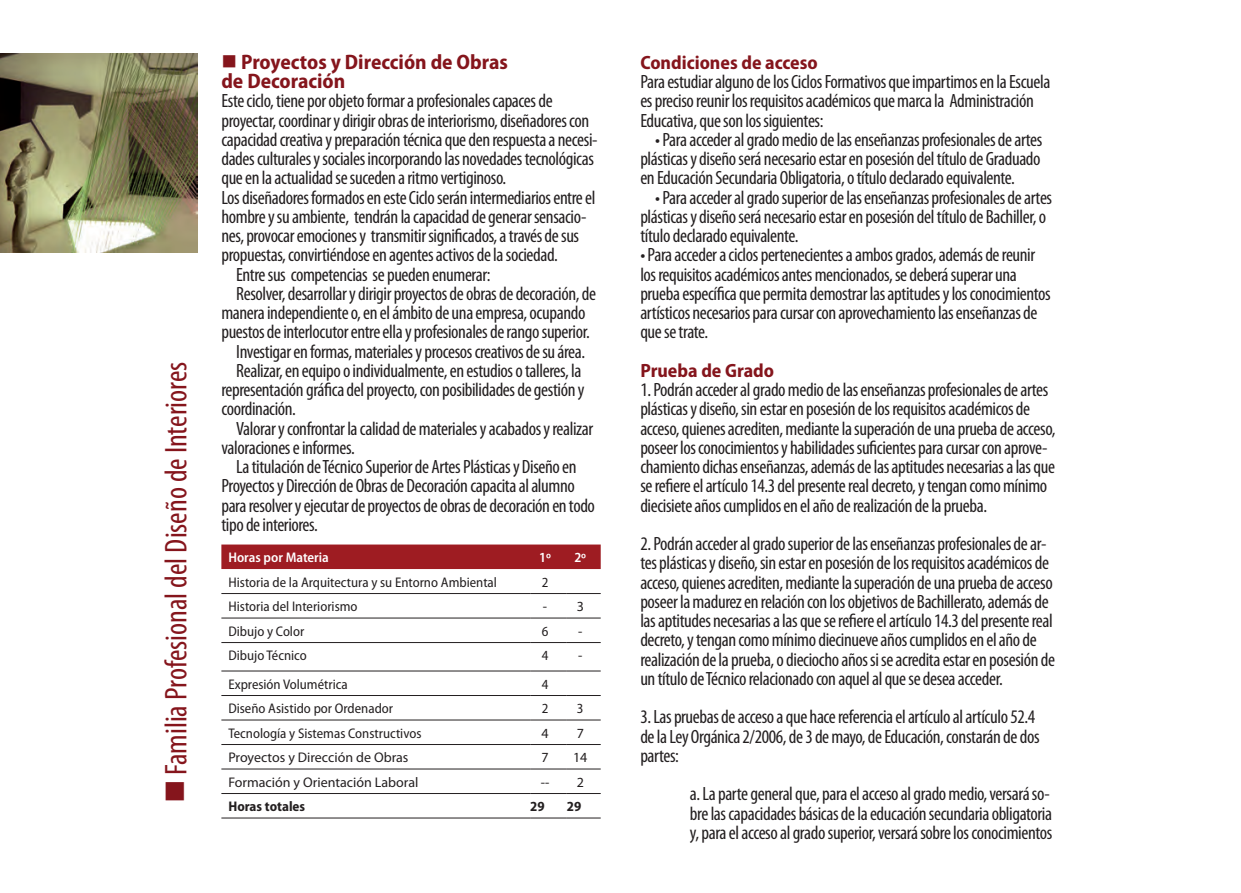
<style>
.page{position:relative;width:1241px;height:893px;background:#fff}
.page>*{position:absolute;margin:0;border:0;box-sizing:border-box;transform-origin:0 0}
.t1{font:condensed 31.5px "Myriad Pro";color:#85151c}
.t2{font:700 semi-condensed 21px "Myriad Pro";color:#85151c}
.t3{font:condensed 19.25px/19.2px "Myriad Pro";letter-spacing:-.02em;color:#231f20}
.t4{font:700 semi-condensed 19.25px "Myriad Pro";color:#85151c}
.t5{font:semi-condensed 14px "Myriad Pro";color:#231f20}
.t6{font:14px "Myriad Pro";color:#231f20}
.t7{font:600 semi-condensed 14px "Myriad Pro";color:#fff}
.t8{font:700 semi-condensed 14px "Myriad Pro";color:#231f20}
</style>
<div class="page">
<div style="left:221px;top:544px;width:379px;height:25px;background:#9e1c22"></div>
<hr style="left:221px;top:593px;width:309px;height:1px;background:#231f20">
<hr style="left:530px;top:593px;width:36px;height:1px;background:#231f20">
<hr style="left:566px;top:593px;width:34px;height:1px;background:#231f20">
<hr style="left:221px;top:618px;width:309px;height:1px;background:#231f20">
<hr style="left:530px;top:618px;width:36px;height:1px;background:#231f20">
<hr style="left:566px;top:618px;width:34px;height:1px;background:#231f20">
<hr style="left:221px;top:642px;width:309px;height:1px;background:#231f20">
<hr style="left:530px;top:642px;width:36px;height:1px;background:#231f20">
<hr style="left:566px;top:642px;width:34px;height:1px;background:#231f20">
<hr style="left:221px;top:671px;width:309px;height:1px;background:#231f20">
<hr style="left:530px;top:671px;width:36px;height:1px;background:#231f20">
<hr style="left:566px;top:671px;width:34px;height:1px;background:#231f20">
<hr style="left:221px;top:695px;width:309px;height:1px;background:#231f20">
<hr style="left:530px;top:695px;width:36px;height:1px;background:#231f20">
<hr style="left:566px;top:695px;width:34px;height:1px;background:#231f20">
<hr style="left:221px;top:720px;width:309px;height:1px;background:#231f20">
<hr style="left:530px;top:720px;width:36px;height:1px;background:#231f20">
<hr style="left:566px;top:720px;width:34px;height:1px;background:#231f20">
<hr style="left:221px;top:744px;width:309px;height:1px;background:#231f20">
<hr style="left:530px;top:744px;width:36px;height:1px;background:#231f20">
<hr style="left:566px;top:744px;width:34px;height:1px;background:#231f20">
<hr style="left:221px;top:769px;width:309px;height:1px;background:#231f20">
<hr style="left:530px;top:769px;width:36px;height:1px;background:#231f20">
<hr style="left:566px;top:769px;width:34px;height:1px;background:#231f20">
<hr style="left:221px;top:793px;width:309px;height:1px;background:#231f20">
<hr style="left:530px;top:793px;width:36px;height:1px;background:#231f20">
<hr style="left:566px;top:793px;width:34px;height:1px;background:#231f20">
<hr style="left:221px;top:818px;width:309px;height:1px;background:#231f20">
<hr style="left:530px;top:818px;width:36px;height:1px;background:#231f20">
<hr style="left:566px;top:818px;width:34px;height:1px;background:#231f20">
<img style="left:0;top:54px;width:198px;height:198px">
<p class="t1" style="left:157px;top:803px;width:443px;rotate:-90deg">■ Familia Profesional del Diseño de Interiores</p>
<p class="t2" style="left:221px;top:50px;width:288px">■ Proyectos y Dirección de Obras</p>
<p class="t2" style="left:221px;top:69px;width:125px">de Decoración</p>
<p class="t3" style="left:221px;top:91px;width:377px">Este ciclo, tiene por objeto formar a profesionales capaces de proyectar, coordinar y dirigir obras de interiorismo, diseñadores con capacidad creativa y preparación técnica que den respuesta a necesi&shy;dades culturales y sociales incorporando las novedades tecnológicas que en la actualidad se suceden a ritmo vertiginoso.</p>
<p class="t3" style="left:221px;top:187px;width:375px">Los diseñadores formados en este Ciclo serán intermediarios entre el hombre y su ambiente, tendrán la capacidad de generar sensacio&shy;nes, provocar emociones y transmitir significados, a través de sus propuestas, convirtiéndose en agentes activos de la sociedad.</p>
<p class="t3" style="left:236px;top:264px;width:256px">Entre sus competencias se pueden enumerar:</p>
<p class="t3" style="left:221px;top:284px;width:376px;text-indent:15px">Resolver, desarrollar y dirigir proyectos de obras de decoración, de manera independiente o, en el ámbito de una empresa, ocupando puestos de interlocutor entre ella y profesionales de rango superior.</p>
<p class="t3" style="left:236px;top:341px;width:350px">Investigar en formas, materiales y procesos creativos de su área.</p>
<p class="t3" style="left:221px;top:361px;width:364px;text-indent:15px">Realizar, en equipo o individualmente, en estudios o talleres, la representación gráfica del proyecto, con posibilidades de gestión y coordinación.</p>
<p class="t3" style="left:221px;top:418px;width:373px;text-indent:15px">Valorar y confrontar la calidad de materiales y acabados y realizar valoraciones e informes.</p>
<p class="t3" style="left:221px;top:457px;width:375px;text-indent:15px">La titulación de Técnico Superior de Artes Plásticas y Diseño en Proyectos y Dirección de Obras de Decoración capacita al alumno para resolver y ejecutar de proyectos de obras de decoración en todo tipo de interiores.</p>
<p class="t7" style="left:228px;top:550px;width:102px">Horas por Materia</p>
<p class="t7" style="left:539px;top:550px;width:13px">1º</p>
<p class="t7" style="left:574px;top:550px;width:13px">2º</p>
<p class="t5" style="left:228px;top:574px;width:270px">Historia de la Arquitectura y su Entorno Ambiental</p>
<p class="t5" style="left:541px;top:574px;width:8px">2</p>
<p class="t5" style="left:228px;top:599px;width:131px">Historia del Interiorismo</p>
<p class="t6" style="left:543px;top:598px;width:6px">-</p>
<p class="t6" style="left:576px;top:598px;width:9px">3</p>
<p class="t5" style="left:228px;top:623px;width:77px">Dibujo y Color</p>
<p class="t5" style="left:541px;top:623px;width:8px">6</p>
<p class="t6" style="left:578px;top:622px;width:6px">-</p>
<p class="t5" style="left:228px;top:648px;width:80px">Dibujo Técnico</p>
<p class="t5" style="left:541px;top:648px;width:8px">4</p>
<p class="t6" style="left:578px;top:647px;width:6px">-</p>
<p class="t5" style="left:228px;top:676px;width:121px">Expresión Volumétrica</p>
<p class="t5" style="left:541px;top:676px;width:8px">4</p>
<p class="t5" style="left:228px;top:701px;width:166px">Diseño Asistido por Ordenador</p>
<p class="t5" style="left:541px;top:701px;width:8px">2</p>
<p class="t5" style="left:577px;top:701px;width:8px">3</p>
<p class="t5" style="left:228px;top:725px;width:194px">Tecnología y Sistemas Constructivos</p>
<p class="t6" style="left:541px;top:724px;width:9px">4</p>
<p class="t6" style="left:576px;top:724px;width:9px">7</p>
<p class="t6" style="left:228px;top:749px;width:181px">Proyectos y Dirección de Obras</p>
<p class="t6" style="left:541px;top:749px;width:9px">7</p>
<p class="t6" style="left:573px;top:749px;width:16px">14</p>
<p class="t6" style="left:228px;top:773px;width:191px">Formación y Orientación Laboral</p>
<p class="t6" style="left:540px;top:773px;width:10px">--</p>
<p class="t6" style="left:576px;top:773px;width:9px">2</p>
<p class="t8" style="left:228px;top:798px;width:78px">Horas totales</p>
<p class="t8" style="left:530px;top:798px;width:16px">29</p>
<p class="t8" style="left:566px;top:798px;width:16px">29</p>
<p class="t4" style="left:640px;top:52px;width:179px">Condiciones de acceso</p>
<p class="t3" style="left:640px;top:72px;width:411px">Para estudiar alguno de los Ciclos Formativos que impartimos en la Escuela es preciso reunir los requisitos académicos que marca la Administración<br>Educativa, que son los siguientes:</p>
<p class="t3" style="left:640px;top:130px;width:403px;text-align:justify;text-indent:15px">• Para acceder al grado medio de las enseñanzas profesionales de artes plásticas y diseño será necesario estar en posesión del título de Graduado en Educación Secundaria Obligatoria, o título declarado equivalente.</p>
<p class="t3" style="left:640px;top:187px;width:413px;text-indent:15px">• Para acceder al grado superior de las enseñanzas profesionales de artes plásticas y diseño será necesario estar en posesión del título de Bachiller, o título declarado equivalente.</p>
<p class="t3" style="left:640px;top:245px;width:412px">• Para acceder a ciclos pertenecientes a ambos grados, además de reunir los requisitos académicos antes mencionados, se deberá superar una prueba específica que permita demostrar las aptitudes y los conocimientos artísticos necesarios para cursar con aprovechamiento las enseñanzas de que se trate.</p>
<p class="t4" style="left:640px;top:360px;width:135px">Prueba de Grado</p>
<p class="t3" style="left:640px;top:380px;width:416px">1. Podrán acceder al grado medio de las enseñanzas profesionales de artes plásticas y diseño, sin estar en posesión de los requisitos académicos de acceso, quienes acrediten, mediante la superación de una prueba de acceso, poseer los conocimientos y habilidades suficientes para cursar con aprove&shy;chamiento dichas enseñanzas, además de las aptitudes necesarias a las que se refiere el artículo 14.3 del presente real decreto, y tengan como mínimo diecisiete años cumplidos en el año de realización de la prueba.</p>
<p class="t3" style="left:640px;top:534px;width:416px">2. Podrán acceder al grado superior de las enseñanzas profesionales de ar&shy;tes plásticas y diseño, sin estar en posesión de los requisitos académicos de acceso, quienes acrediten, mediante la superación de una prueba de acceso poseer la madurez en relación con los objetivos de Bachillerato, además de las aptitudes necesarias a las que se refiere el artículo 14.3 del presente real decreto, y tengan como mínimo diecinueve años cumplidos en el año de realización de la prueba, o dieciocho años si se acredita estar en posesión de un título de Técnico relacionado con aquel al que se desea acceder.</p>
<p class="t3" style="left:640px;top:707px;width:401px">3. Las pruebas de acceso a que hace referencia el artículo al artículo 52.4 de la Ley Orgánica 2/2006, de 3 de mayo, de Educación, constarán de dos partes:</p>
<p class="t3" style="left:690px;top:784px;width:364px">a. La parte general que, para el acceso al grado medio, versará so&shy;bre las capacidades básicas de la educación secundaria obligatoria y, para el acceso al grado superior, versará sobre los conocimientos</p>
</div>
